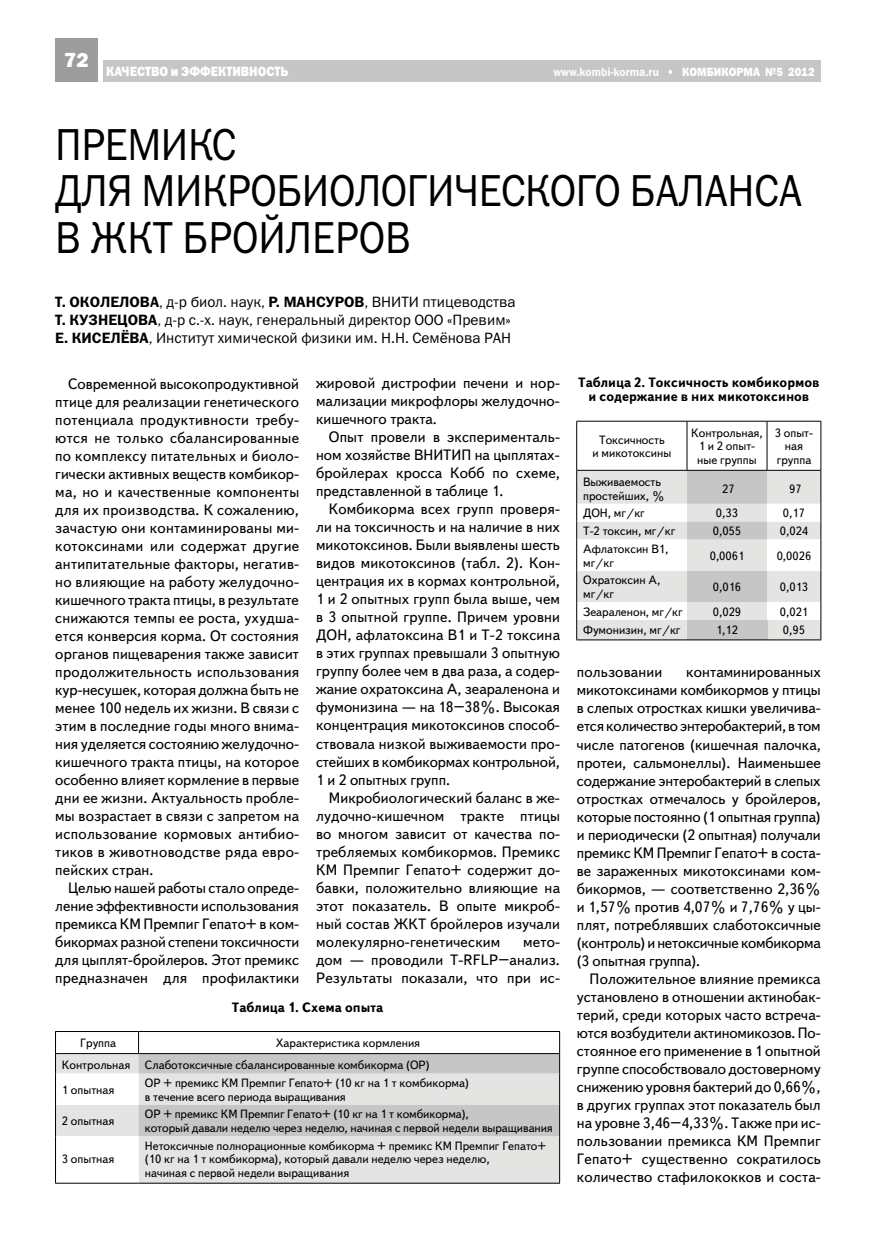
<style>
.page{position:relative;width:893px;height:1234px;background:#fff}
.page>*{position:absolute;margin:0;border:0;box-sizing:border-box;transform-origin:0 0}
.t1{font:45px/46.5px "Franklin Gothic Book C";letter-spacing:-.01em;color:#000;scale:.9 1}
.t2{font:15px/18px "Text Book C";letter-spacing:.01em;color:#000;text-align:justify}
.t3{font:15px/18px "Franklin Gothic Book C";color:#000}
.t4{font:700 13.5px/14.2px "Text Book C";color:#000;text-align:center}
.t5{font:13.5px "Franklin Gothic Heavy C";color:#fff;scale:.9 1}
.t6{font:12px/13.5px "Text Book C";color:#000}
.t7{font:12px "Franklin Gothic Demi C";color:#fff;scale:.9 1}
.t8{font:12px "Franklin Gothic Heavy C";color:#fff;scale:.9 1}
.s1{font-family:"Franklin Gothic Heavy C"}
.s2{font-family:"Franklin Gothic Demi C"}
</style>
<div class="page">
<div style="left:55px;top:39px;width:43px;height:43px;background:#9d9c9c"></div>
<div style="left:103px;top:60px;width:718px;height:21px;background:#c6c6c6"></div>
<hr style="left:55px;top:1182px;width:84px;height:1px;background:#000">
<hr style="left:139px;top:1182px;width:421px;height:1px;background:#000">
<hr style="left:55px;top:1030px;width:84px;height:1px;background:#000">
<hr style="left:139px;top:1030px;width:421px;height:1px;background:#000">
<svg style="left:55px;top:1031px;width:505px;height:151px"></svg>
<hr style="left:55px;top:1052px;width:84px;height:1px;background:#000">
<hr style="left:139px;top:1052px;width:421px;height:1px;background:#000">
<svg style="left:576px;top:471px;width:245px;height:168px"></svg>
<hr style="left:576px;top:639px;width:111px;height:1px;background:#000">
<hr style="left:687px;top:639px;width:80px;height:1px;background:#000">
<hr style="left:767px;top:639px;width:54px;height:1px;background:#000">
<hr style="left:576px;top:421px;width:111px;height:1px;background:#000">
<hr style="left:576px;top:421px;width:1px;height:49px;background:#000">
<hr style="left:687px;top:421px;width:80px;height:1px;background:#000">
<hr style="left:687px;top:421px;width:1px;height:49px;background:#000">
<hr style="left:767px;top:421px;width:54px;height:1px;background:#000">
<hr style="left:767px;top:421px;width:1px;height:49px;background:#000">
<hr style="left:820px;top:421px;width:1px;height:49px;background:#000">
<hr style="left:576px;top:470px;width:111px;height:1px;background:#000">
<hr style="left:687px;top:470px;width:80px;height:1px;background:#000">
<hr style="left:767px;top:470px;width:54px;height:1px;background:#000">
<p class="t5" style="left:64px;top:63px;width:251px"><sup>72</sup> качество и эффективность</p>
<p class="t7" style="left:553px;top:65px;width:188px">www.kombi-korma.ru <span class="s1">• КОМБИКО</span></p>
<p class="t8" style="left:736px;top:65px;width:89px">РМА №5 2012</p>
<h1 class="t1" style="left:55px;top:121px;width:831px">ПРЕМИКС<br>ДЛЯ МИКРОБИОЛОГИЧЕСКОГО БАЛАНСА<br>В ЖКТ БРОЙЛЕРОВ</h1>
<p class="t3" style="left:55px;top:292px;width:462px"><span class="s2">Т. ОКОЛЕЛОВА</span>, д-р биол. наук, <span class="s2">Р. МАНСУРОВ</span>, ВНИТИ птицеводства<br><span class="s2">Т. КУЗНЕЦОВА</span>, д-р с.-х. наук, генеральный директор ООО «Превим»<br><span class="s2">Е. КИСЕЛЁВА</span>, Институт химической физики им. Н.Н. Семёнова РАН</p>
<p class="t2" style="left:316px;top:374px;width:245px">жировой дистрофии печени и нор&shy;мализации микрофлоры желудочно&shy;кишечного тракта.</p>
<p class="t2" style="left:316px;top:428px;width:245px;text-indent:13px">Опыт провели в эксперименталь&shy;ном хозяйстве ВНИТИП на цыплятах&shy;бройлерах кросса Кобб по схеме, представленной в таблице 1.</p>
<p class="t2" style="left:316px;top:500px;width:245px;text-indent:13px">Комбикорма всех групп проверя&shy;ли на токсичность и на наличие в них микотоксинов. Были выявлены шесть видов микотоксинов (табл. 2). Кон&shy;центрация их в кормах контрольной, 1 и 2 опытных групп была выше, чем в 3 опытной группе. Причем уровни ДОН, афлатоксина В1 и Т-2 токсина в этих группах превышали 3 опытную группу более чем в два раза, а содер&shy;жание охратоксина А, зеараленона и фумонизина — на 18–38%. Высокая концентрация микотоксинов способ&shy;ствовала низкой выживаемости про&shy;стейших в комбикормах контрольной, 1 и 2 опытных групп.</p>
<p class="t2" style="left:316px;top:788px;width:245px;text-indent:13px">Микробиологический баланс в же&shy;лудочно-кишечном тракте птицы во многом зависит от качества по&shy;требляемых комбикормов. Премикс КМ Премпиг Гепато+ содержит до&shy;бавки, положительно влияющие на этот показатель. В опыте микроб&shy;ный состав ЖКТ бройлеров изучали молекулярно-генетическим</p>
<p class="t2" style="left:55px;top:374px;width:245px;text-indent:13px">Современной высокопродуктивной птице для реализации генетического потенциала продуктивности требу&shy;ются не только сбалансированные по комплексу питательных и биоло&shy;гически активных веществ комбикор&shy;ма, но и качественные компоненты для их производства. К сожалению, зачастую они контаминированы ми&shy;котоксинами или содержат другие антипитательные факторы, негатив&shy;но влияющие на работу желудочно&shy;кишечного тракта птицы, в результате снижаются темпы ее роста, ухудша&shy;ется конверсия корма. От состояния органов пищеварения также зависит продолжительность использования кур-несушек, которая должна быть не менее 100 недель их жизни. В связи с этим в последние годы много внима&shy;ния уделяется состоянию желудочно&shy;кишечного тракта птицы, на которое особенно влияет кормление в первые дни ее жизни. Актуальность пробле&shy;мы возрастает в связи с запретом на использование кормовых антибио&shy;тиков в животноводстве ряда евро&shy;пейских стран.</p>
<p class="t2" style="left:55px;top:878px;width:245px;text-indent:13px">Целью нашей работы стало опреде&shy;ление эффективности использования премикса КМ Премпиг Гепато+ в ком&shy;бикормах разной степени токсичности для цыплят-бройлеров. Этот премикс предназначен для профилактики</p>
<p class="t2" style="left:316px;top:932px;width:245px;text-indent:207px">мето&shy;дом — проводили Т-RFLP–анализ.<br>Результаты показали, что при ис-</p>
<p class="t4" style="left:232px;top:999px;width:153px">Таблица 1. Схема опыта</p>
<p class="t6" style="left:62px;top:1031px;width:369px;line-height:22px;text-indent:214px">Характеристика кормления<br>Контрольная Слаботоксичные сбалансированные комбикорма (ОР)</p>
<p class="t6" style="left:62px;top:1082px;width:54px">1 опытная</p>
<p class="t6" style="left:145px;top:1076px;width:326px">ОР + премикс КМ Премпиг Гепато+ (10 кг на 1 т комбикорма) в течение всего периода выращивания</p>
<p class="t6" style="left:62px;top:1114px;width:54px">2 опытная</p>
<p class="t6" style="left:145px;top:1107px;width:409px">ОР + премикс КМ Премпиг Гепато+ (10 кг на 1 т комбикорма),<br>который давали неделю через неделю, начиная с первой недели выращивания</p>
<p class="t6" style="left:62px;top:1152px;width:54px">3 опытная</p>
<p class="t6" style="left:80px;top:1036px;width:37px">Группа</p>
<p class="t6" style="left:145px;top:1138px;width:403px">Нетоксичные полнорационные комбикорма + премикс КМ Премпиг Гепато+ (10 кг на 1 т комбикорма), который давали неделю через неделю,<br>начиная с первой недели выращивания</p>
<p class="t4" style="left:578px;top:375px;width:243px">Таблица 2. Токсичность комбикормов и содержание в них микотоксинов</p>
<p class="t6" style="left:592px;top:433px;width:80px;text-align:center">Токсичность<br>и микотоксины</p>
<p class="t6" style="left:691px;top:426px;width:73px;text-align:center">Контрольная,<br>1 и 2 опыт&shy;ные группы</p>
<p class="t6" style="left:775px;top:426px;width:40px;text-align:center">3 опыт&shy;ная группа</p>
<p class="t6" style="left:583px;top:475px;width:83px">Выживаемость простейших, %</p>
<p class="t6" style="left:722px;top:482px;width:14px">27</p>
<p class="t6" style="left:789px;top:482px;width:14px">97</p>
<p class="t6" style="left:583px;top:506px;width:63px">ДОН, мг/кг</p>
<p class="t6" style="left:716px;top:506px;width:24px">0,33</p>
<p class="t6" style="left:783px;top:506px;width:24px">0,17</p>
<p class="t6" style="left:583px;top:524px;width:94px">Т-2 токсин, мг/кг</p>
<p class="t6" style="left:713px;top:524px;width:30px">0,055</p>
<p class="t6" style="left:780px;top:524px;width:30px">0,024</p>
<p class="t6" style="left:583px;top:542px;width:87px">Афлатоксин В1, мг/кг</p>
<p class="t6" style="left:710px;top:549px;width:36px">0,0061</p>
<p class="t6" style="left:777px;top:549px;width:36px">0,0026</p>
<p class="t6" style="left:583px;top:573px;width:79px">Охратоксин А, мг/кг</p>
<p class="t6" style="left:713px;top:580px;width:30px">0,016</p>
<p class="t6" style="left:780px;top:580px;width:30px">0,013</p>
<p class="t6" style="left:583px;top:605px;width:101px">Зеараленон, мг/кг</p>
<p class="t6" style="left:713px;top:605px;width:30px">0,029</p>
<p class="t6" style="left:780px;top:605px;width:30px">0,021</p>
<p class="t6" style="left:583px;top:622px;width:99px">Фумонизин, мг/кг</p>
<p class="t6" style="left:716px;top:622px;width:24px">1,12</p>
<p class="t6" style="left:783px;top:622px;width:24px">0,95</p>
<p class="t2" style="left:577px;top:663px;width:245px;text-indent:109px">контаминированных микотоксинами комбикормов у птицы в слепых отростках кишки увеличива&shy;ется количество энтеробактерий, в том числе патогенов (кишечная палочка, протеи, сальмонеллы). Наименьшее содержание энтеробактерий в слепых отростках отмечалось у бройлеров, которые постоянно (1 опытная группа) и периодически (2 опытная) получали премикс КМ Премпиг Гепато+ в соста&shy;ве зараженных микотоксинами ком&shy;бикормов, — соответственно 2,36% и 1,57% против 4,07% и 7,76% у цы&shy;плят, потреблявших слаботоксичные (контроль) и нетоксичные комбикорма (3 опытная группа).</p>
<p class="t2" style="left:577px;top:969px;width:245px;text-indent:13px">Положительное влияние премикса установлено в отношении актинобак&shy;терий, среди которых часто встреча&shy;ются возбудители актиномикозов. По&shy;стоянное его применение в 1 опытной группе способствовало достоверному снижению уровня бактерий до 0,66%, в других группах этот показатель был на уровне 3,46–4,33%. Также при ис&shy;пользовании премикса КМ Премпиг Гепато+ существенно сократилось количество стафилококков и соста-</p>
<p class="t2" style="left:577px;top:663px;width:87px">пользовании</p>
</div>
